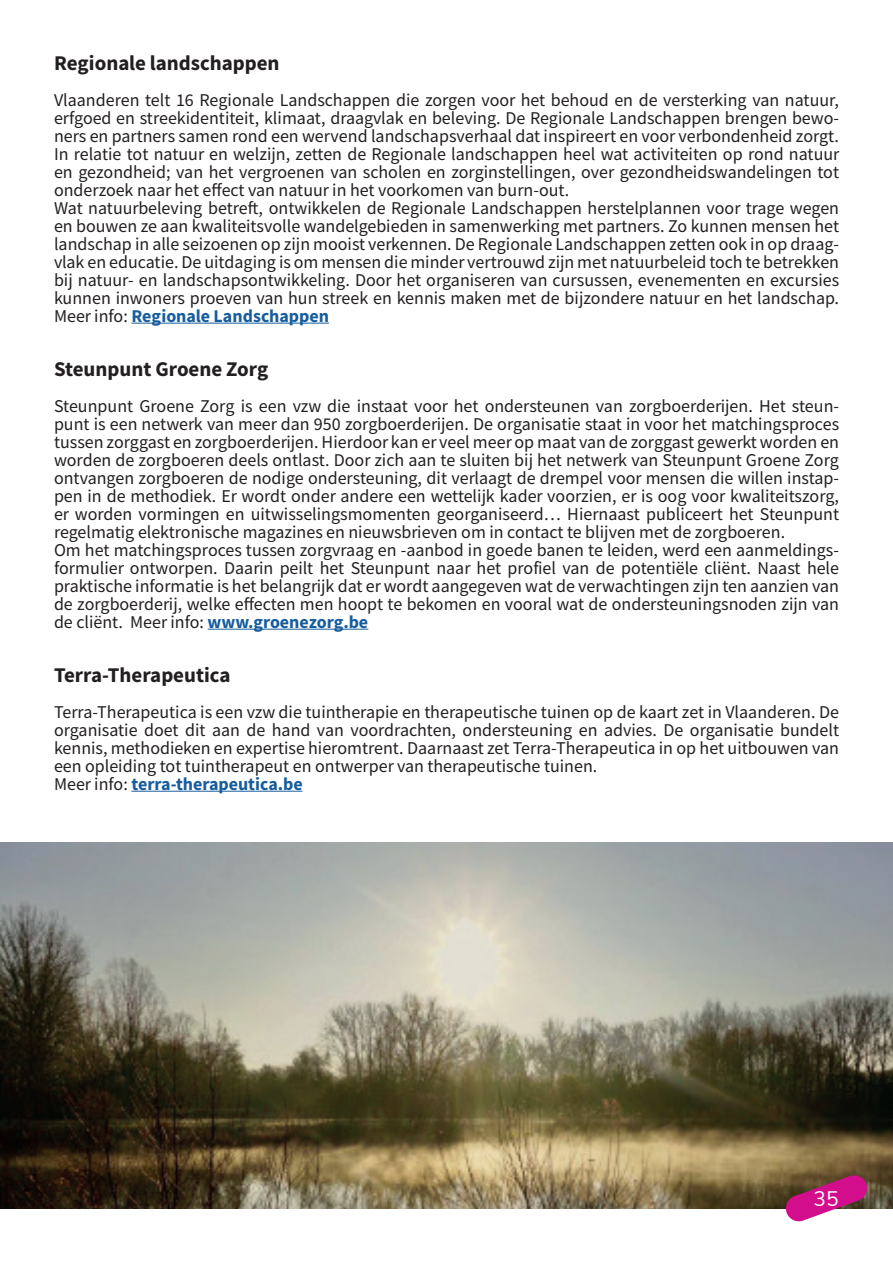
<style>
.page{position:relative;width:893px;height:1263px;background:#fff}
.page>*{position:absolute;margin:0;border:0;box-sizing:border-box;transform-origin:0 0}
.t1{font:21px "Source Sans Variable";letter-spacing:.04em;color:#231f20}
.t2{font:21px "Nunito Sans";color:#fff}
.t3{font:18px/18px "Source Sans Variable";letter-spacing:.02em;color:#231f20}
.s1{color:#175d9e}
</style>
<div class="page">
<img style="left:0;top:842px;width:893px;height:367px">
<svg style="left:784px;top:1174px;width:85px;height:48px"></svg>
<hr style="left:131px;top:323px;width:198px;height:1px;background:#175d9e">
<hr style="left:208px;top:629px;width:160px;height:1px;background:#175d9e">
<hr style="left:131px;top:791px;width:171px;height:1px;background:#175d9e">
<p class="t1" style="left:54px;top:50px;width:226px">Regionale landschappen</p>
<p class="t3" style="left:54px;top:91px;width:786px">Vlaanderen telt 16 Regionale Landschappen die zorgen voor het behoud en de versterking van natuur, erfgoed en streekidentiteit, klimaat, draagvlak en beleving. De Regionale Landschappen brengen bewo&shy;ners en partners samen rond een wervend landschapsverhaal dat inspireert en voor verbondenheid zorgt.<br>In relatie tot natuur en welzijn, zetten de Regionale landschappen heel wat activiteiten op rond natuur en gezondheid; van het vergroenen van scholen en zorginstellingen, over gezondheidswandelingen tot onderzoek naar het effect van natuur in het voorkomen van burn-out.<br>Wat natuurbeleving betreft, ontwikkelen de Regionale Landschappen herstelplannen voor trage wegen en bouwen ze aan kwaliteitsvolle wandelgebieden in samenwerking met partners. Zo kunnen mensen het landschap in alle seizoenen op zijn mooist verkennen. De Regionale Landschappen zetten ook in op draag&shy;vlak en educatie. De uitdaging is om mensen die minder vertrouwd zijn met natuurbeleid toch te betrekken bij natuur- en landschapsontwikkeling. Door het organiseren van cursussen, evenementen en excursies kunnen inwoners proeven van hun streek en kennis maken met de bijzondere natuur en het landschap.<br>Meer info: <span class="s1">Regionale Landschappen</span></p>
<p class="t1" style="left:54px;top:356px;width:215px">Steunpunt Groene Zorg</p>
<p class="t3" style="left:54px;top:397px;width:786px">Steunpunt Groene Zorg is een vzw die instaat voor het ondersteunen van zorgboerderijen. Het steun&shy;punt is een netwerk van meer dan 950 zorgboerderijen. De organisatie staat in voor het matchingsproces tussen zorggast en zorgboerderijen. Hierdoor kan er veel meer op maat van de zorggast gewerkt worden en worden de zorgboeren deels ontlast. Door zich aan te sluiten bij het netwerk van Steunpunt Groene Zorg ontvangen zorgboeren de nodige ondersteuning, dit verlaagt de drempel voor mensen die willen instap&shy;pen in de methodiek. Er wordt onder andere een wettelijk kader voorzien, er is oog voor kwaliteitszorg, er worden vormingen en uitwisselingsmomenten georganiseerd… Hiernaast publiceert het Steunpunt regelmatig elektronische magazines en nieuwsbrieven om in contact te blijven met de zorgboeren.<br>Om het matchingsproces tussen zorgvraag en -aanbod in goede banen te leiden, werd een aanmeldings&shy;formulier ontworpen. Daarin peilt het Steunpunt naar het profiel van de potentiële cliënt. Naast hele praktische informatie is het belangrijk dat er wordt aangegeven wat de verwachtingen zijn ten aanzien van de zorgboerderij, welke effecten men hoopt te bekomen en vooral wat de ondersteuningsnoden zijn van de cliënt. Meer info: <span class="s1">www.groenezorg.be</span></p>
<p class="t1" style="left:54px;top:662px;width:177px">Terra-Therapeutica</p>
<p class="t3" style="left:54px;top:703px;width:786px">Terra-Therapeutica is een vzw die tuintherapie en therapeutische tuinen op de kaart zet in Vlaanderen. De organisatie doet dit aan de hand van voordrachten, ondersteuning en advies. De organisatie bundelt kennis, methodieken en expertise hieromtrent. Daarnaast zet Terra-Therapeutica in op het uitbouwen van een opleiding tot tuintherapeut en ontwerper van therapeutische tuinen.<br>Meer info: <span class="s1">terra-therapeutica.be</span></p>
<p class="t2" style="left:814px;top:1183px;width:27px">35</p>
</div>
